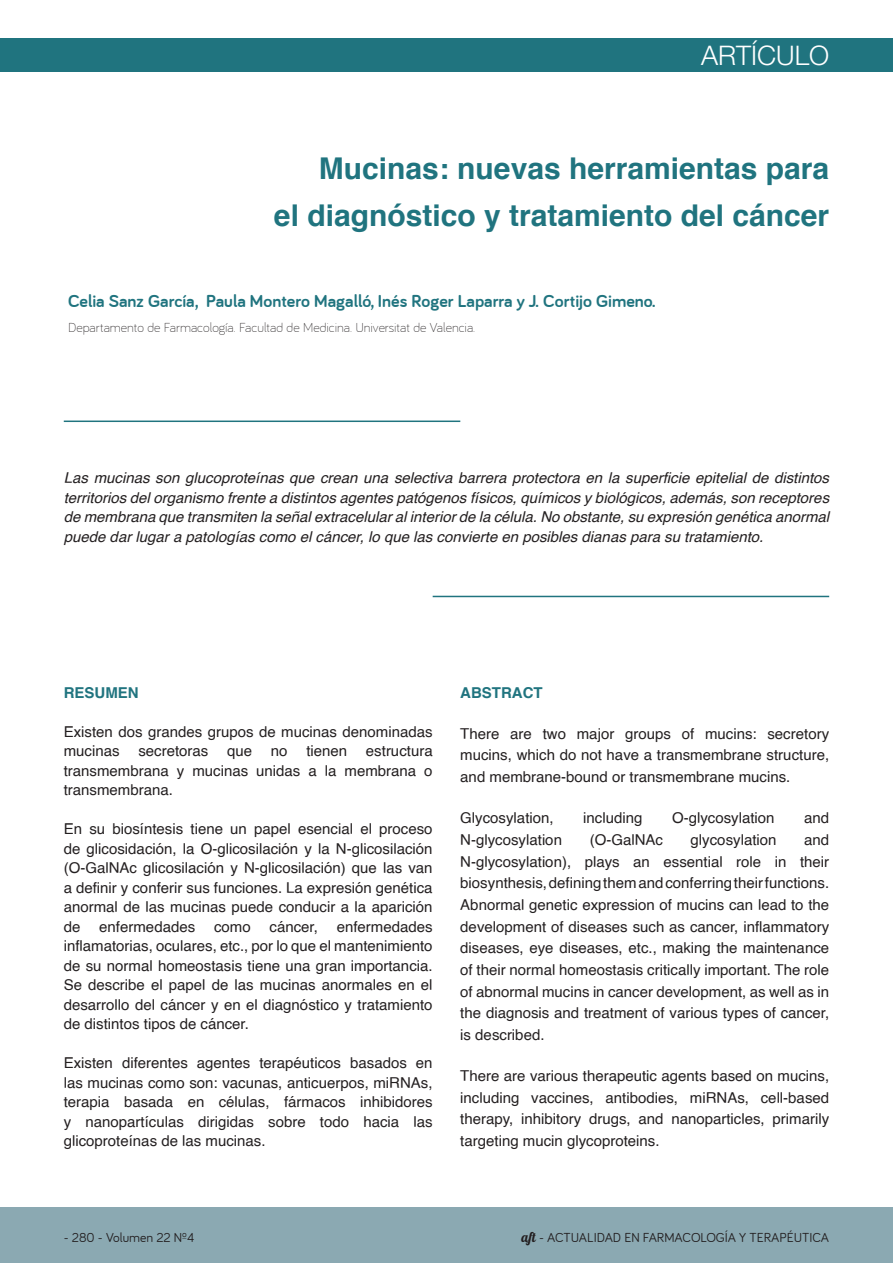
<style>
.page{position:relative;width:893px;height:1263px;background:#fff}
.page>*{position:absolute;margin:0;border:0;box-sizing:border-box;transform-origin:0 0}
.TÍTULO{font:700 30px "Helvetica";color:#20747f}
.ENCABEZADOS_1{font:300 27px "Helvetica Neue";color:#fff}
.DEPARTAMENTOS{font:700 18px "Bariol";color:#20747f}
.PÁRRAFO{font:15px/19.5px "Helvetica";color:#231f20;text-align:justify}
.PÁRRAFO-2{font:italic 15px/19.5px "Helvetica";color:#231f20;text-align:justify}
.PÁRRAFO-3{font:700 15px "Helvetica";color:#20747f}
.DEPARTAMENTOS-2{font:300 13.5px "Bariol";color:#231f20}
.NUMERACIÓN{font:13.5px "Bariol";color:#231f20}
.s1{font-family:"Lobster 1.4"}
</style>
<div class="page">
<div style="left:0;top:1208px;width:893px;height:55px;background:#8ba9b2"></div>
<hr style="left:64px;top:420px;width:396px;height:2px;background:#20747f">
<hr style="left:433px;top:596px;width:396px;height:1px;background:#20747f">
<div style="left:0;top:38px;width:893px;height:33px;background:#20747f"></div>
<p class="ENCABEZADOS_1" style="left:701px;top:39px;width:130px">ARTÍCULO</p>
<p class="TÍTULO" style="left:319px;top:144px;width:512px">Mucinas: nuevas herramientas para</p>
<p class="TÍTULO" style="left:274px;top:191px;width:557px">el diagnóstico y tratamiento del cáncer</p>
<p class="DEPARTAMENTOS" style="left:68px;top:290px;width:589px">Celia Sanz García, Paula Montero Magalló, Inés Roger Laparra y J. Cortijo Gimeno.</p>
<p class="DEPARTAMENTOS-2" style="left:68px;top:320px;width:408px">Departamento de Farmacología. Facultad de Medicina. Universitat de Valencia.</p>
<p class="PÁRRAFO-2" style="left:64px;top:468px;width:767px">Las mucinas son glucoproteínas que crean una selectiva barrera protectora en la superficie epitelial de distintos territorios del organismo frente a distintos agentes patógenos físicos, químicos y biológicos, además, son receptores de membrana que transmiten la señal extracelular al interior de la célula. No obstante, su expresión genética anormal puede dar lugar a patologías como el cáncer, lo que las convierte en posibles dianas para su tratamiento.</p>
<p class="PÁRRAFO-3" style="left:64px;top:680px;width:76px">RESUMEN</p>
<p class="PÁRRAFO" style="left:64px;top:722px;width:370px">Existen dos grandes grupos de mucinas denominadas mucinas</p>
<p class="PÁRRAFO" style="left:138px;top:741px;width:72px">secretoras</p>
<p class="PÁRRAFO" style="left:227px;top:741px;width:27px">que</p>
<p class="PÁRRAFO" style="left:271px;top:741px;width:78px">no tienen</p>
<p class="PÁRRAFO" style="left:64px;top:741px;width:370px;text-indent:302px">estructura transmembrana y mucinas unidas a la membrana o transmembrana.</p>
<p class="PÁRRAFO" style="left:64px;top:819px;width:370px">En su biosíntesis tiene un papel esencial el proceso de glicosidación, la O-glicosilación y la N-glicosilación (O-GalNAc glicosilación y N-glicosilación) que las van a definir y conferir sus funciones. La expresión genética anormal de las mucinas puede conducir a la aparición de</p>
<p class="PÁRRAFO" style="left:99px;top:917px;width:97px">enfermedades</p>
<p class="PÁRRAFO" style="left:214px;top:917px;width:38px">como</p>
<p class="PÁRRAFO" style="left:270px;top:917px;width:50px">cáncer,</p>
<p class="PÁRRAFO" style="left:64px;top:917px;width:370px;text-indent:273px">enfermedades inflamatorias, oculares, etc., por lo que el mantenimiento de su normal homeostasis tiene una gran importancia.<br>Se describe el papel de las mucinas anormales en el desarrollo del cáncer y en el diagnóstico y tratamiento de distintos tipos de cáncer.</p>
<p class="PÁRRAFO" style="left:64px;top:1053px;width:370px">Existen diferentes agentes terapéuticos basados en las mucinas como son: vacunas, anticuerpos, miRNAs, terapia basada en células, fármacos inhibidores y nanopartículas dirigidas sobre todo hacia las glicoproteínas de las mucinas.</p>
<p class="PÁRRAFO-3" style="left:460px;top:680px;width:84px">ABSTRACT</p>
<p class="PÁRRAFO" style="left:460px;top:723px;width:370px;line-height:21.6px">There are two major groups of mucins: secretory mucins, which do not have a transmembrane structure, and membrane-bound or transmembrane mucins.</p>
<p class="PÁRRAFO" style="left:460px;top:809px;width:95px">Glycosylation,</p>
<p class="PÁRRAFO" style="left:583px;top:809px;width:61px">including</p>
<p class="PÁRRAFO" style="left:672px;top:809px;width:104px">O-glycosylation</p>
<p class="PÁRRAFO" style="left:804px;top:809px;width:27px">and</p>
<p class="PÁRRAFO" style="left:460px;top:830px;width:103px">N-glycosylation</p>
<p class="PÁRRAFO" style="left:590px;top:830px;width:75px">(O-GalNAc</p>
<p class="PÁRRAFO" style="left:691px;top:830px;width:87px">glycosylation</p>
<p class="PÁRRAFO" style="left:460px;top:829px;width:370px;line-height:21.6px;text-indent:344px">and N-glycosylation), plays an essential role in their biosynthesis, defining them and conferring their functions.<br>Abnormal genetic expression of mucins can lead to the development of diseases such as cancer, inflammatory diseases, eye diseases, etc., making the maintenance of their normal homeostasis critically important. The role of abnormal mucins in cancer development, as well as in the diagnosis and treatment of various types of cancer, is described.</p>
<p class="PÁRRAFO" style="left:460px;top:1065px;width:370px;line-height:21.6px">There are various therapeutic agents based on mucins, including vaccines, antibodies, miRNAs, cell-based therapy, inhibitory drugs, and nanoparticles, primarily targeting mucin glycoproteins.</p>
<p class="NUMERACIÓN" style="left:64px;top:1230px;width:132px">- 280 - Volumen 22 Nº4</p>
<p class="NUMERACIÓN" style="left:522px;top:1230px;width:309px"><span class="s1">aft</span> - ACTUALIDAD EN FARMACOLOGÍA Y TERAPÉUTICA</p>
</div>
